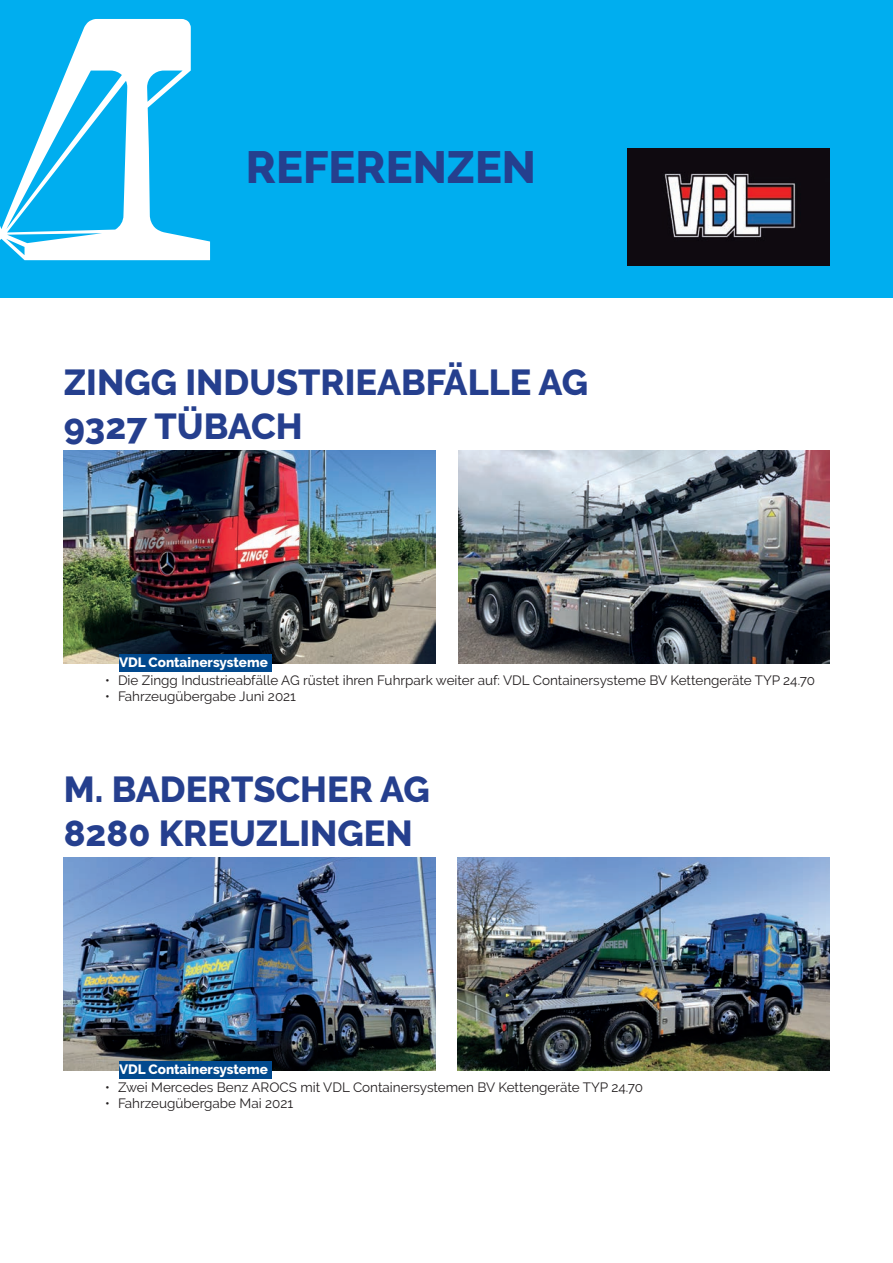
<style>
.page{position:relative;width:893px;height:1263px;background:#fff}
.page>*{position:absolute;margin:0;border:0;box-sizing:border-box;transform-origin:0 0}
.t1{font:800 45px "Raleway";color:#253f8e}
.t2{font:800 36px/43.2px "Raleway";color:#253f8e}
.t3{font:13.5px "Raleway";color:#231f20}
.t4{font:800 13.5px "Raleway";color:#fff}
</style>
<div class="page">
<div style="left:0;top:0;width:893px;height:298px;background:#00aeef"></div>
<svg style="left:0;top:19px;width:210px;height:241px"></svg>
<img style="left:628px;top:149px;width:201px;height:117px">
<img style="left:64px;top:450px;width:372px;height:213px">
<img style="left:458px;top:451px;width:371px;height:212px">
<div style="left:119px;top:654px;width:152px;height:18px;background:#01498e"></div>
<img style="left:64px;top:857px;width:372px;height:213px">
<img style="left:457px;top:857px;width:372px;height:213px">
<div style="left:119px;top:1061px;width:152px;height:18px;background:#01498e"></div>
<h1 class="t1" style="left:246px;top:141px;width:292px">REFERENZEN</h1>
<h2 class="t2" style="left:64px;top:361px;width:526px">ZINGG INDUSTRIEABFÄLLE AG<br>9327 TÜBACH</h2>
<p class="t4" style="left:119px;top:654px;width:150px">VDL Containersysteme</p>
<p class="t3" style="left:105px;top:672px;width:711px">• Die Zingg Industrieabfälle AG rüstet ihren Fuhrpark weiter auf: VDL Containersysteme BV Kettengeräte TYP 24.70</p>
<p class="t3" style="left:105px;top:688px;width:192px">• Fahrzeugübergabe Juni 2021</p>
<h2 class="t2" style="left:64px;top:768px;width:367px">M. BADERTSCHER AG<br>8280 KREUZLINGEN</h2>
<p class="t4" style="left:119px;top:1061px;width:150px">VDL Containersysteme</p>
<p class="t3" style="left:105px;top:1079px;width:539px">• Zwei Mercedes Benz AROCS mit VDL Containersystemen BV Kettengeräte TYP 24.70</p>
<p class="t3" style="left:105px;top:1095px;width:189px">• Fahrzeugübergabe Mai 2021</p>
</div>
